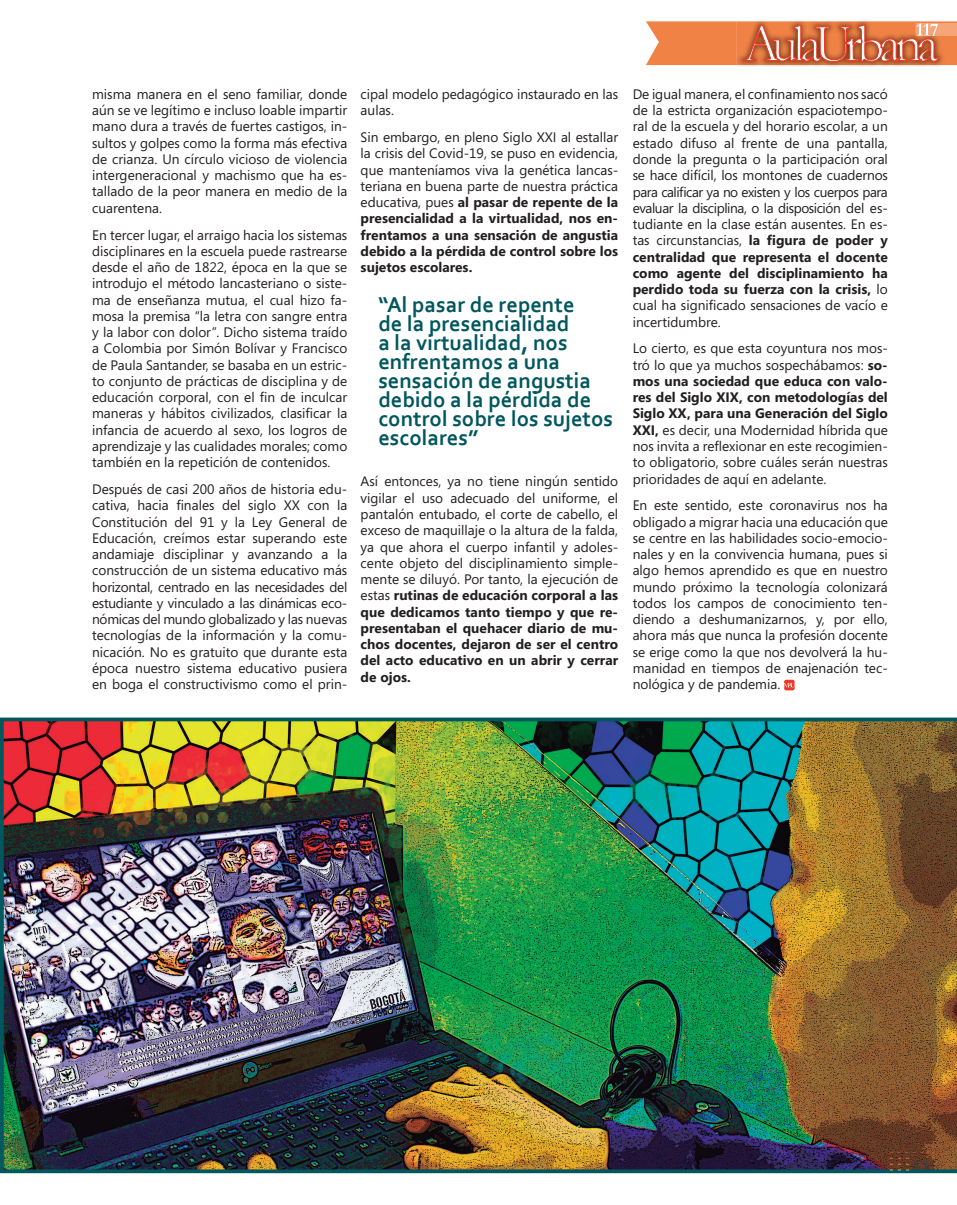
<style>
.page{position:relative;width:957px;height:1205px;background:#fff}
.page>*{position:absolute;margin:0;border:0;box-sizing:border-box;transform-origin:0 0}
.t1{font:700 22.5px/19px "Corbel";color:#00575d}
.t2{font:700 17.5px "Corbel";color:#3e3e3f}
.t3{font:13.75px/16.2px "Segoe";color:#231f20;text-align:justify}
.s1{font-weight:700}
</style>
<div class="page">
<img style="left:0;top:717px;width:957px;height:456px">
<div style="left:784px;top:680px;width:10px;height:10px;background:#ef3825;border-radius:2px"></div>
<svg style="left:784px;top:683px;width:11px;height:4px"></svg>
<svg style="left:646px;top:21px;width:311px;height:45px;background:#e28256"></svg>
<svg style="left:890px;top:1151px;width:39px;height:19px"></svg>
<p class="t3" style="left:92px;top:86px;width:257px">misma manera en el seno familiar, donde aún se ve legítimo e incluso loable impartir mano dura a través de fuertes castigos, in&shy;sultos y golpes como la forma más efectiva de crianza. Un círculo vicioso de violencia intergeneracional y machismo que ha es&shy;tallado de la peor manera en medio de la cuarentena.</p>
<p class="t3" style="left:92px;top:226px;width:257px">En tercer lugar, el arraigo hacia los sistemas disciplinares en la escuela puede rastrearse desde el año de 1822, época en la que se introdujo el método lancasteriano o siste&shy;ma de enseñanza mutua, el cual hizo fa&shy;mosa la premisa “la letra con sangre entra y la labor con dolor”. Dicho sistema traído a Colombia por Simón Bolívar y Francisco de Paula Santander, se basaba en un estric&shy;to conjunto de prácticas de disciplina y de educación corporal, con el fin de inculcar maneras y hábitos civilizados, clasificar la infancia de acuerdo al sexo, los logros de aprendizaje y las cualidades morales; como también en la repetición de contenidos.</p>
<p class="t3" style="left:92px;top:481px;width:257px">Después de casi 200 años de historia edu&shy;cativa, hacia finales del siglo XX con la Constitución del 91 y la Ley General de Educación, creímos estar superando este andamiaje disciplinar y avanzando a la construcción de un sistema educativo más horizontal, centrado en las necesidades del estudiante y vinculado a las dinámicas eco&shy;nómicas del mundo globalizado y las nuevas tecnologías de la información y la comu&shy;nicación. No es gratuito que durante esta época nuestro sistema educativo pusiera en boga el constructivismo como el prin-</p>
<p class="t3" style="left:361px;top:86px;width:259px">cipal modelo pedagógico instaurado en las aulas.</p>
<p class="t3" style="left:361px;top:129px;width:259px">Sin embargo, en pleno Siglo XXI al estallar la crisis del Covid-19, se puso en evidencia, que manteníamos viva la genética lancas&shy;teriana en buena parte de nuestra práctica educativa, pues <span class="s1">al pasar de repente de la presencialidad a la virtualidad, nos en&shy;frentamos a una sensación de angustia debido a la pérdida de control sobre los sujetos escolares.</span></p>
<h1 class="t1" style="left:378px;top:295px;width:236px">“Al pasar de repente<br>de la presencialidad<br>a la virtualidad, nos enfrentamos a una sensación de angustia debido a la pérdida de control sobre los sujetos escolares”</h1>
<p class="t3" style="left:361px;top:473px;width:259px">Así entonces, ya no tiene ningún sentido vigilar el uso adecuado del uniforme, el pantalón entubado, el corte de cabello, el exceso de maquillaje o la altura de la falda, ya que ahora el cuerpo infantil y adoles&shy;cente objeto del disciplinamiento simple&shy;mente se diluyó. Por tanto, la ejecución de estas <span class="s1">rutinas de educación corporal a las que dedicamos tanto tiempo y que re&shy;presentaban el quehacer diario de mu&shy;chos docentes, dejaron de ser el centro del acto educativo en un abrir y cerrar de ojos.</span></p>
<p class="t3" style="left:632px;top:86px;width:257px">De igual manera, el confinamiento nos sacó de la estricta organización espaciotempo&shy;ral de la escuela y del horario escolar, a un estado difuso al frente de una pantalla, donde la pregunta o la participación oral se hace difícil, los montones de cuadernos para calificar ya no existen y los cuerpos para evaluar la disciplina, o la disposición del es&shy;tudiante en la clase están ausentes. En es&shy;tas circunstancias, <span class="s1">la figura de poder y centralidad que representa el docente como agente del disciplinamiento ha perdido toda su fuerza con la crisis,</span> lo cual ha significado sensaciones de vacío e incertidumbre.</p>
<p class="t3" style="left:632px;top:340px;width:257px">Lo cierto, es que esta coyuntura nos mos&shy;tró lo que ya muchos sospechábamos: <span class="s1">so&shy;mos una sociedad que educa con valo&shy;res del Siglo XIX, con metodologías del Siglo XX, para una Generación del Siglo XXI,</span> es decir, una Modernidad híbrida que nos invita a reflexionar en este recogimien&shy;to obligatorio, sobre cuáles serán nuestras prioridades de aquí en adelante.</p>
<p class="t3" style="left:632px;top:497px;width:257px">En este sentido, este coronavirus nos ha obligado a migrar hacia una educación que se centre en las habilidades socio-emocio&shy;nales y en la convivencia humana, pues si algo hemos aprendido es que en nuestro mundo próximo la tecnología colonizará todos los campos de conocimiento ten&shy;diendo a deshumanizarnos, y, por ello, ahora más que nunca la profesión docente se erige como la que nos devolverá la hu&shy;manidad en tiempos de enajenación tec&shy;nológica y de pandemia.</p>
<p class="t2" style="left:912px;top:1153px;width:19px">11</p>
</div>
